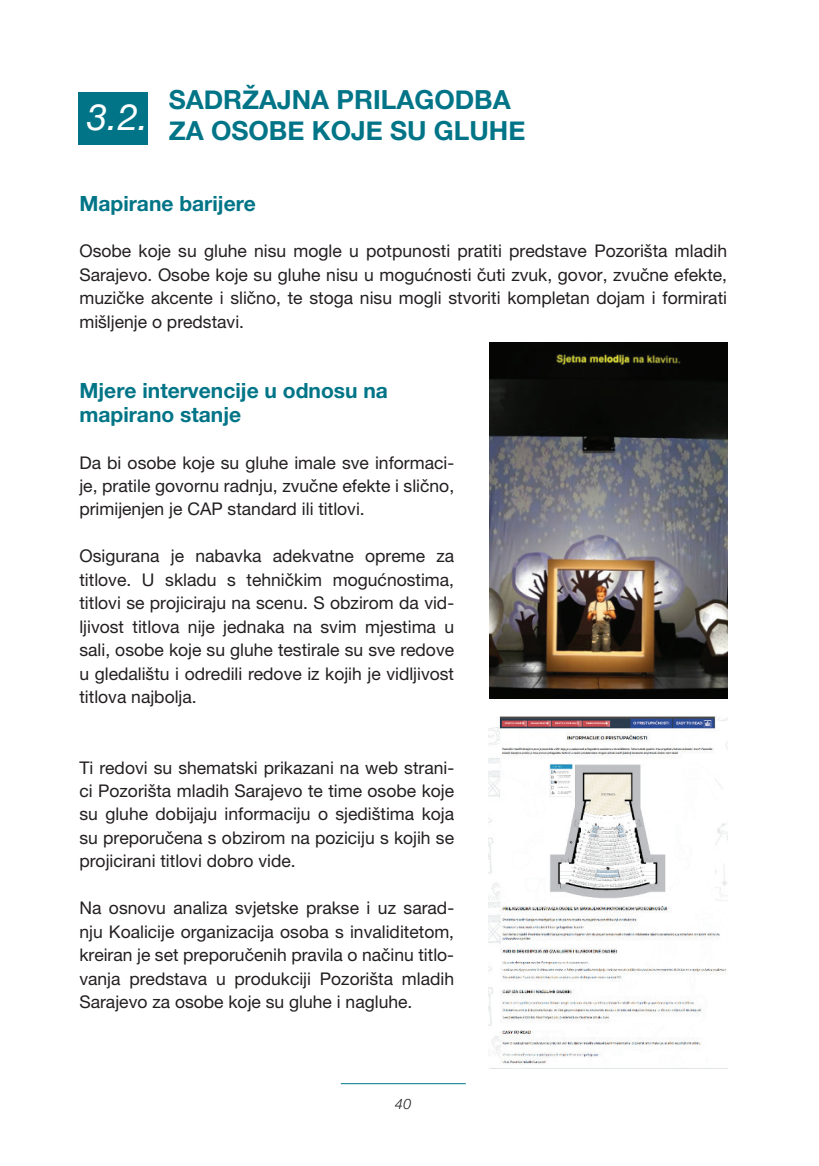
<style>
.page{position:relative;width:819px;height:1166px;background:#fff}
.page>*{position:absolute;margin:0;border:0;box-sizing:border-box;transform-origin:0 0}
.t1{font:italic 36.75px "Helvetica Neue";color:#fff}
.t2{font:700 26.25px/31.5px "Helvetica Neue";color:#017587}
.t3{font:700 21px/23.4px "Helvetica Neue LT Pro";color:#017587}
.t4{font:17.5px/23.4px "Helvetica Neue LT Pro";color:#231f20;text-align:justify}
.t5{font:italic 300 14px "Helvetica Neuee Text Pro";color:#231f20}
</style>
<div class="page">
<hr style="left:341px;top:1083px;width:125px;height:1px;background:#017587">
<div style="left:79px;top:92px;width:69px;height:53px;background:#017587"></div>
<img style="left:489px;top:716px;width:238px;height:353px">
<img style="left:489px;top:342px;width:238px;height:356px">
<h1 class="t1" style="left:87px;top:90px;width:63px">3.2.</h1>
<h2 class="t2" style="left:169px;top:84px;width:358px">SADRŽAJNA PRILAGODBA<br>ZA OSOBE KOJE SU GLUHE</h2>
<p class="t3" style="left:79px;top:191px;width:178px">Mapirane barijere</p>
<p class="t4" style="left:79px;top:239px;width:649px">Osobe koje su gluhe nisu mogle u potpunosti pratiti predstave Pozorišta mladih Sarajevo. Osobe koje su gluhe nisu u mogućnosti čuti zvuk, govor, zvučne efekte, muzičke akcente i slično, te stoga nisu mogli stvoriti kompletan dojam i formirati mišljenje o predstavi.</p>
<p class="t3" style="left:79px;top:378px;width:310px">Mjere intervencije u odnosu na mapirano stanje</p>
<p class="t4" style="left:79px;top:450px;width:376px">Da bi osobe koje su gluhe imale sve informaci&shy;je, pratile govornu radnju, zvučne efekte i slično, primijenjen je CAP standard ili titlovi.</p>
<p class="t4" style="left:79px;top:544px;width:376px">Osigurana je nabavka adekvatne opreme za titlove. U skladu s tehničkim mogućnostima, titlovi se projiciraju na scenu. S obzirom da vid&shy;ljivost titlova nije jednaka na svim mjestima u sali, osobe koje su gluhe testirale su sve redove u gledalištu i odredili redove iz kojih je vidljivost titlova najbolja.</p>
<p class="t4" style="left:79px;top:755px;width:376px">Ti redovi su shematski prikazani na web strani&shy;ci Pozorišta mladih Sarajevo te time osobe koje su gluhe dobijaju informaciju o sjedištima koja su preporučena s obzirom na poziciju s kojih se projicirani titlovi dobro vide.</p>
<p class="t4" style="left:79px;top:896px;width:376px">Na osnovu analiza svjetske prakse i uz sarad&shy;nju Koalicije organizacija osoba s invaliditetom, kreiran je set preporučenih pravila o načinu titlo&shy;vanja predstava u produkciji Pozorišta mladih Sarajevo za osobe koje su gluhe i nagluhe.</p>
<p class="t5" style="left:395px;top:1095px;width:18px">40</p>
</div>
